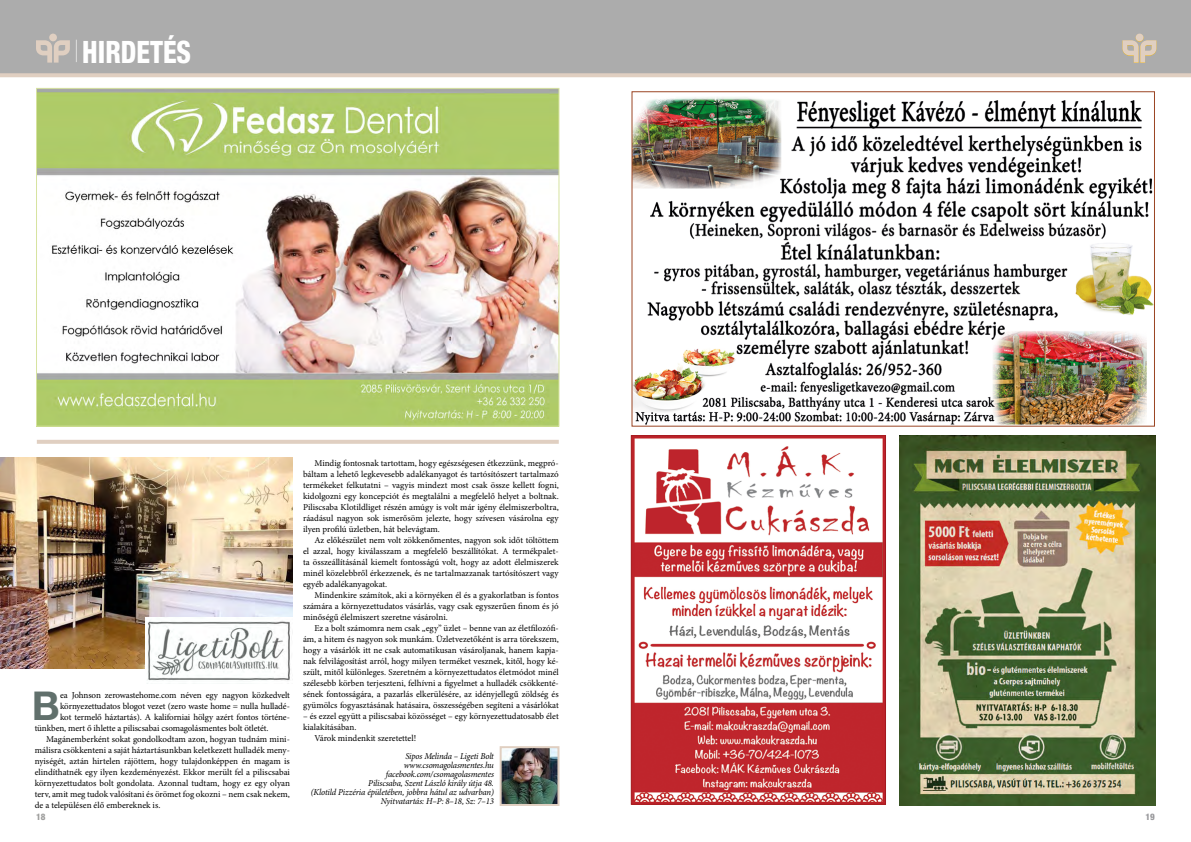
<style>
.page{position:relative;width:1191px;height:842px;background:#fff}
.page>*{position:absolute;margin:0;border:0;box-sizing:border-box;transform-origin:0 0}
.t1{font:700 39.8px "Helvetica Neue LT Pro";color:#61706c}
.t2{font:800 condensed 30.9px "Helvetica Neue LT Pro";color:#fff;scale:.88 1}
.t3{font:9px/11px "Minion Pro";letter-spacing:-.005em;color:#000;text-align:justify}
.t4{font:italic 9px/9px "Minion Pro";letter-spacing:-.015em;color:#000;text-align:right}
.t5{font:800 condensed 9px "Helvetica Neue LT Pro";color:#9d9d9c}
.t6{font:800 condensed 9px "Helvetica Neue LT Pro";color:#98989b}
</style>
<div class="page">
<div style="left:0;top:0;width:1191px;height:77px;background:#acacac"></div>
<svg style="left:76px;top:40px;width:1px;height:22px"></svg>
<div style="left:1135px;top:34px;width:8px;height:7px;background:#e0cfc1;border-radius:50%"></div>
<svg style="left:1122px;top:40px;width:34px;height:23px"></svg>
<div style="left:49px;top:34px;width:8px;height:7px;background:#e0cfc1;border-radius:50%"></div>
<svg style="left:36px;top:40px;width:34px;height:23px"></svg>
<img style="left:633px;top:437px;width:251px;height:366px">
<div style="left:631px;top:435px;width:255px;height:370px;border:1px solid #a41a1f"></div>
<img style="left:633px;top:97px;width:520px;height:328px">
<img style="left:38px;top:90px;width:519px;height:335px">
<hr style="left:37px;top:440px;width:522px;height:4px;background:#e0cfc1">
<img style="left:0;top:458px;width:292px;height:210px">
<img style="left:145px;top:618px;width:147px;height:66px">
<img style="left:499px;top:746px;width:61px;height:60px">
<img style="left:899px;top:436px;width:256px;height:369px">
<h2 class="t2" style="left:82px;top:33px;width:125px">HIRDETÉS</h2>
<h1 class="t1" style="left:32px;top:681px;width:30px">B</h1>
<p class="t3" style="left:60px;top:690px;width:231px">ea Johnson zerowastehome.com néven egy nagyon közkedvelt</p>
<p class="t3" style="left:60px;top:701px;width:231px">környezettudatos blogot vezet (zero waste home = nulla hulladé-</p>
<p class="t3" style="left:60px;top:712px;width:231px">kot termelő háztartás). A kaliforniai hölgy azért fontos történe-</p>
<p class="t3" style="left:35px;top:723px;width:235px">tünkben, mert ő ihlette a piliscsabai csomagolásmentes bolt ötletét.</p>
<p class="t3" style="left:46px;top:734px;width:245px">Magánemberként sokat gondolkodtam azon, hogyan tudnám mini-</p>
<p class="t3" style="left:35px;top:745px;width:257px">málisra csökkenteni a saját háztartásunkban keletkezett hulladék men -</p>
<p class="t3" style="left:35px;top:756px;width:257px">nyiségét, aztán hirtelen rájöttem, hogy tulajdonképpen én magam is</p>
<p class="t3" style="left:35px;top:767px;width:257px">elindíthatnék egy ilyen kezdeményezést. Ekkor merült fel a piliscsabai</p>
<p class="t3" style="left:35px;top:778px;width:257px">környezettudatos bolt gondolata. Azonnal tudtam, hogy ez egy olyan</p>
<p class="t3" style="left:35px;top:789px;width:257px">terv, amit meg tudok valósítani és örömet fog okozni – nem csak nekem,</p>
<p class="t3" style="left:35px;top:800px;width:127px">de a településen élő embereknek is.</p>
<p class="t5" style="left:36px;top:811px;width:11px">18</p>
<p class="t3" style="left:303px;top:458px;width:257px;text-indent:11px">Mindig fontosnak tartottam, hogy egészségesen étkezzünk, megpró&shy;báltam a lehető legkevesebb adalékanyagot és tartósítószert tartalmazó termékeket felkutatni – vagyis mindezt most csak össze kellett fogni, kidolgozni egy koncepciót és megtalálni a megfelelő helyet a boltnak.<br>Piliscsaba Klotildliget részén amúgy is volt már igény élelmiszerboltra, ráadásul nagyon sok ismerősöm jelezte, hogy szívesen vásárolna egy ilyen profilú üzletben, hát belevágtam.</p>
<p class="t3" style="left:303px;top:535px;width:257px;text-indent:11px">Az előkészület nem volt zökkenőmentes, nagyon sok időt töltöttem el azzal, hogy kiválasszam a megfelelő beszállítókat. A termékpalet&shy;ta összeállításánál kiemelt fontosságú volt, hogy az adott élelmiszerek minél közelebbről érkezzenek, és ne tartalmazzanak tartósítószert vagy egyéb adalékanyagokat.</p>
<p class="t3" style="left:303px;top:590px;width:257px;text-indent:11px">Mindenkire számítok, aki a környéken él és a gyakorlatban is fontos számára a környezettudatos vásárlás, vagy csak egyszerűen finom és jó minőségű élelmiszert szeretne vásárolni.</p>
<p class="t3" style="left:303px;top:623px;width:257px;text-indent:11px">Ez a bolt számomra nem csak „egy” üzlet – benne van az életfilozófi&shy;ám, a hitem és nagyon sok munkám. Üzletvezetőként is arra törekszem, hogy a vásárlók itt ne csak automatikusan vásároljanak, hanem kapja&shy;nak felvilágosítást arról, hogy milyen terméket vesznek, kitől, hogy ké&shy;szült, mitől különleges. Szeretném a környezettudatos életmódot minél szélesebb körben terjeszteni, felhívni a figyelmet a hulladék csökkenté&shy;sének fontosságára, a pazarlás elkerülésére, az idényjellegű zöldség és gyümölcs fogyasztásának hatásaira, összességében segíteni a vásárlókat</p>
<p class="t3" style="left:303px;top:711px;width:257px">– és ezzel együtt a piliscsabai közösséget – egy környezettudatosabb élet</p>
<p class="t3" style="left:303px;top:722px;width:55px">kialakításában.</p>
<p class="t3" style="left:314px;top:733px;width:103px">Várok mindenkit szeretettel!</p>
<p class="t4" style="left:311px;top:752px;width:185px">Sipos Melinda – Ligeti Bolt<br>www.csomagolasmentes.hu facebook.com/csomagolasmentes<br>Piliscsaba, Szent László király útja 48.<br>(Klotild Pizzéria épületében, jobbra hátul az udvarban)<br>Nyitvatartás: H–P: 8–18, Sz: 7–13</p>
<p class="t6" style="left:1145px;top:811px;width:11px">19</p>
</div>
